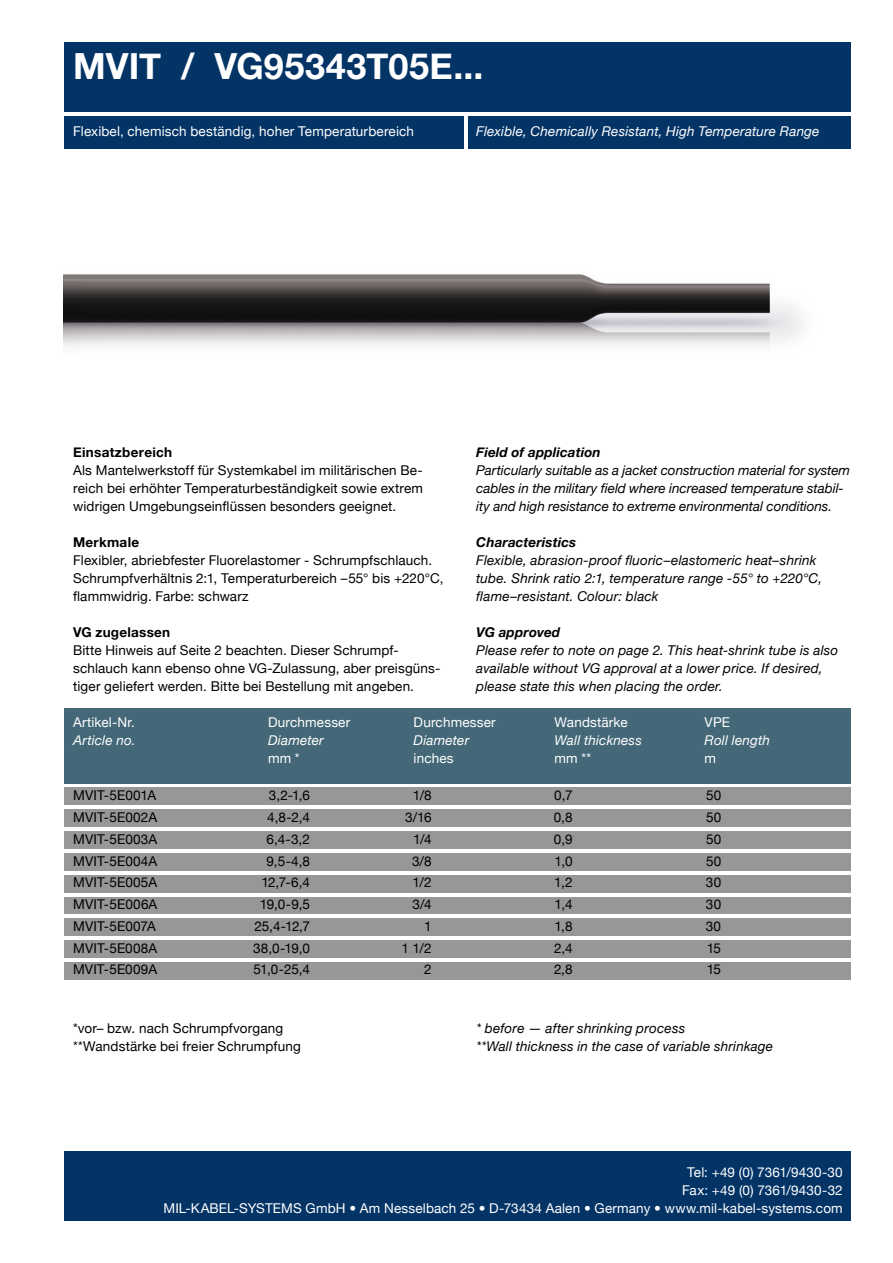
<style>
.page{position:relative;width:893px;height:1263px;background:#fff}
.page>*{position:absolute;margin:0;border:0;box-sizing:border-box;transform-origin:0 0}
.t1{font:700 36px "Helvetica Neue";letter-spacing:.01em;color:#fff}
.t2{font:13.5px/18px "Helvetica Neue";letter-spacing:.01em;color:#000}
.t3{font:italic 13.5px/18px "Helvetica Neue";letter-spacing:.01em;color:#000}
.t4{font:13.5px/18px "Helvetica Neue";letter-spacing:.01em;color:#fff;text-align:right}
.t5{font:italic 13.5px "Helvetica Neue";letter-spacing:.015em;color:#fff}
.t6{font:italic 700 13.5px "Helvetica Neue";letter-spacing:.01em;color:#000}
.t7{font:700 13.5px "Helvetica Neue";letter-spacing:.02em;color:#000}
</style>
<div class="page">
<div style="left:64px;top:43px;width:786px;height:69px;background:#043466"></div>
<div style="left:64px;top:116px;width:400px;height:32px;background:#043466"></div>
<div style="left:468px;top:116px;width:382px;height:32px;background:#043466"></div>
<div style="left:64px;top:1151px;width:786px;height:69px;background:#043466"></div>
<div style="left:64px;top:709px;width:786px;height:75px;background:#446877"></div>
<div style="left:64px;top:787px;width:786px;height:193px;background:#969797"></div>
<hr style="left:60px;top:806px;width:793px;height:3px;background:#fff">
<hr style="left:60px;top:827px;width:793px;height:3px;background:#fff">
<hr style="left:60px;top:850px;width:793px;height:3px;background:#fff">
<hr style="left:60px;top:871px;width:793px;height:3px;background:#fff">
<hr style="left:60px;top:893px;width:793px;height:3px;background:#fff">
<hr style="left:60px;top:915px;width:793px;height:3px;background:#fff">
<hr style="left:60px;top:936px;width:793px;height:3px;background:#fff">
<hr style="left:60px;top:958px;width:793px;height:3px;background:#fff">
<img style="left:64px;top:274px;width:738px;height:73px">
<h1 class="t1" style="left:73px;top:52px;width:412px">MVIT / VG95343T05E...</h1>
<p class="t4" style="left:73px;top:122px;width:342px">Flexibel, chemisch beständig, hoher Temperaturbereich</p>
<p class="t5" style="left:476px;top:124px;width:345px">Flexible, Chemically Resistant, High Temperature Range</p>
<p class="t7" style="left:73px;top:447px;width:100px">Einsatzbereich</p>
<p class="t2" style="left:73px;top:461px;width:351px;text-align:justify">Als Mantelwerkstoff für Systemkabel im militärischen Be&shy;reich bei erhöhter Temperaturbeständigkeit sowie extrem widrigen Umgebungseinflüssen besonders geeignet.</p>
<p class="t7" style="left:73px;top:537px;width:68px">Merkmale</p>
<p class="t2" style="left:73px;top:551px;width:372px">Flexibler, abriebfester Fluorelastomer - Schrumpfschlauch.<br>Schrumpfverhältnis 2:1, Temperaturbereich –55° bis +220°C, flammwidrig. Farbe: schwarz</p>
<p class="t7" style="left:73px;top:627px;width:99px">VG zugelassen</p>
<p class="t2" style="left:73px;top:641px;width:369px">Bitte Hinweis auf Seite 2 beachten. Dieser Schrumpf&shy;schlauch kann ebenso ohne VG-Zulassung, aber preisgüns&shy;tiger geliefert werden. Bitte bei Bestellung mit angeben.</p>
<p class="t6" style="left:476px;top:447px;width:126px">Field of application</p>
<p class="t3" style="left:476px;top:462px;width:375px">Particularly suitable as a jacket construction material for system cables in the military field where increased temperature stabil&shy;ity and high resistance to extreme environmental conditions.</p>
<p class="t6" style="left:476px;top:537px;width:101px">Characteristics</p>
<p class="t3" style="left:476px;top:550px;width:347px">Flexible, abrasion-proof fluoric–elastomeric heat–shrink tube. Shrink ratio 2:1, temperature range -55° to +220°C, flame–resistant. Colour: black</p>
<p class="t6" style="left:476px;top:627px;width:85px">VG approved</p>
<p class="t3" style="left:476px;top:640px;width:364px">Please refer to note on page 2. This heat-shrink tube is also available without VG approval at a lower price. If desired, please state this when placing the order.</p>
<p class="t4" style="left:73px;top:713px;width:63px">Artikel-Nr.</p>
<p class="t4" style="left:268px;top:713px;width:84px">Durchmesser</p>
<p class="t4" style="left:414px;top:713px;width:84px">Durchmesser</p>
<p class="t4" style="left:555px;top:713px;width:75px">Wandstärke</p>
<p class="t4" style="left:705px;top:713px;width:27px">VPE</p>
<p class="t5" style="left:73px;top:732px;width:64px">Article no.</p>
<p class="t5" style="left:268px;top:732px;width:57px">Diameter</p>
<p class="t5" style="left:414px;top:732px;width:57px">Diameter</p>
<p class="t5" style="left:555px;top:732px;width:89px">Wall thickness</p>
<p class="t5" style="left:705px;top:732px;width:67px">Roll length</p>
<p class="t4" style="left:268px;top:749px;width:33px">mm *</p>
<p class="t4" style="left:414px;top:749px;width:42px">inches</p>
<p class="t4" style="left:555px;top:749px;width:38px">mm **</p>
<p class="t4" style="left:705px;top:749px;width:13px">m</p>
<p class="t2" style="left:73px;top:786px;width:85px">MVIT-5E001A</p>
<p class="t2" style="left:269px;top:786px;width:43px">3,2-1,6</p>
<p class="t2" style="left:413px;top:786px;width:20px">1/8</p>
<p class="t2" style="left:554px;top:786px;width:20px">0,7</p>
<p class="t2" style="left:706px;top:786px;width:17px">50</p>
<p class="t2" style="left:73px;top:808px;width:86px">MVIT-5E002A</p>
<p class="t2" style="left:267px;top:808px;width:44px">4,8-2,4</p>
<p class="t2" style="left:405px;top:808px;width:28px">3/16</p>
<p class="t2" style="left:554px;top:808px;width:20px">0,8</p>
<p class="t2" style="left:706px;top:808px;width:17px">50</p>
<p class="t2" style="left:73px;top:830px;width:86px">MVIT-5E003A</p>
<p class="t2" style="left:266px;top:830px;width:45px">6,4-3,2</p>
<p class="t2" style="left:413px;top:830px;width:20px">1/4</p>
<p class="t2" style="left:554px;top:830px;width:20px">0,9</p>
<p class="t2" style="left:706px;top:830px;width:17px">50</p>
<p class="t2" style="left:73px;top:852px;width:86px">MVIT-5E004A</p>
<p class="t2" style="left:267px;top:852px;width:45px">9,5-4,8</p>
<p class="t2" style="left:412px;top:852px;width:21px">3/8</p>
<p class="t2" style="left:555px;top:852px;width:20px">1,0</p>
<p class="t2" style="left:706px;top:852px;width:17px">50</p>
<p class="t2" style="left:73px;top:873px;width:86px">MVIT-5E005A</p>
<p class="t2" style="left:261px;top:873px;width:50px">12,7-6,4</p>
<p class="t2" style="left:413px;top:873px;width:20px">1/2</p>
<p class="t2" style="left:554px;top:873px;width:20px">1,2</p>
<p class="t2" style="left:706px;top:873px;width:17px">30</p>
<p class="t2" style="left:73px;top:895px;width:86px">MVIT-5E006A</p>
<p class="t2" style="left:260px;top:895px;width:52px">19,0-9,5</p>
<p class="t2" style="left:413px;top:895px;width:21px">3/4</p>
<p class="t2" style="left:555px;top:895px;width:20px">1,4</p>
<p class="t2" style="left:706px;top:895px;width:17px">30</p>
<p class="t2" style="left:73px;top:917px;width:84px">MVIT-5E007A</p>
<p class="t2" style="left:254px;top:917px;width:57px">25,4-12,7</p>
<p class="t2" style="left:424px;top:917px;width:9px">1</p>
<p class="t2" style="left:554px;top:917px;width:20px">1,8</p>
<p class="t2" style="left:706px;top:917px;width:17px">30</p>
<p class="t2" style="left:73px;top:939px;width:86px">MVIT-5E008A</p>
<p class="t2" style="left:253px;top:939px;width:58px">38,0-19,0</p>
<p class="t2" style="left:401px;top:939px;width:32px">1 1/2</p>
<p class="t2" style="left:554px;top:939px;width:20px">2,4</p>
<p class="t2" style="left:707px;top:939px;width:16px">15</p>
<p class="t2" style="left:73px;top:960px;width:86px">MVIT-5E009A</p>
<p class="t2" style="left:253px;top:960px;width:58px">51,0-25,4</p>
<p class="t2" style="left:424px;top:960px;width:9px">2</p>
<p class="t2" style="left:554px;top:960px;width:20px">2,8</p>
<p class="t2" style="left:707px;top:960px;width:16px">15</p>
<p class="t2" style="left:73px;top:1019px;width:229px">*vor– bzw. nach Schrumpfvorgang **Wandstärke bei freier Schrumpfung</p>
<p class="t3" style="left:476px;top:1018px;width:298px">* before — after shrinking process<br>**Wall thickness in the case of variable shrinkage</p>
<p class="t4" style="left:164px;top:1164px;width:681px">Tel: +49 (0) 7361/9430-30<br>Fax: +49 (0) 7361/9430-32<br>MIL-KABEL-SYSTEMS GmbH • Am Nesselbach 25 • D-73434 Aalen • Germany • www.mil-kabel-systems.com</p>
</div>
